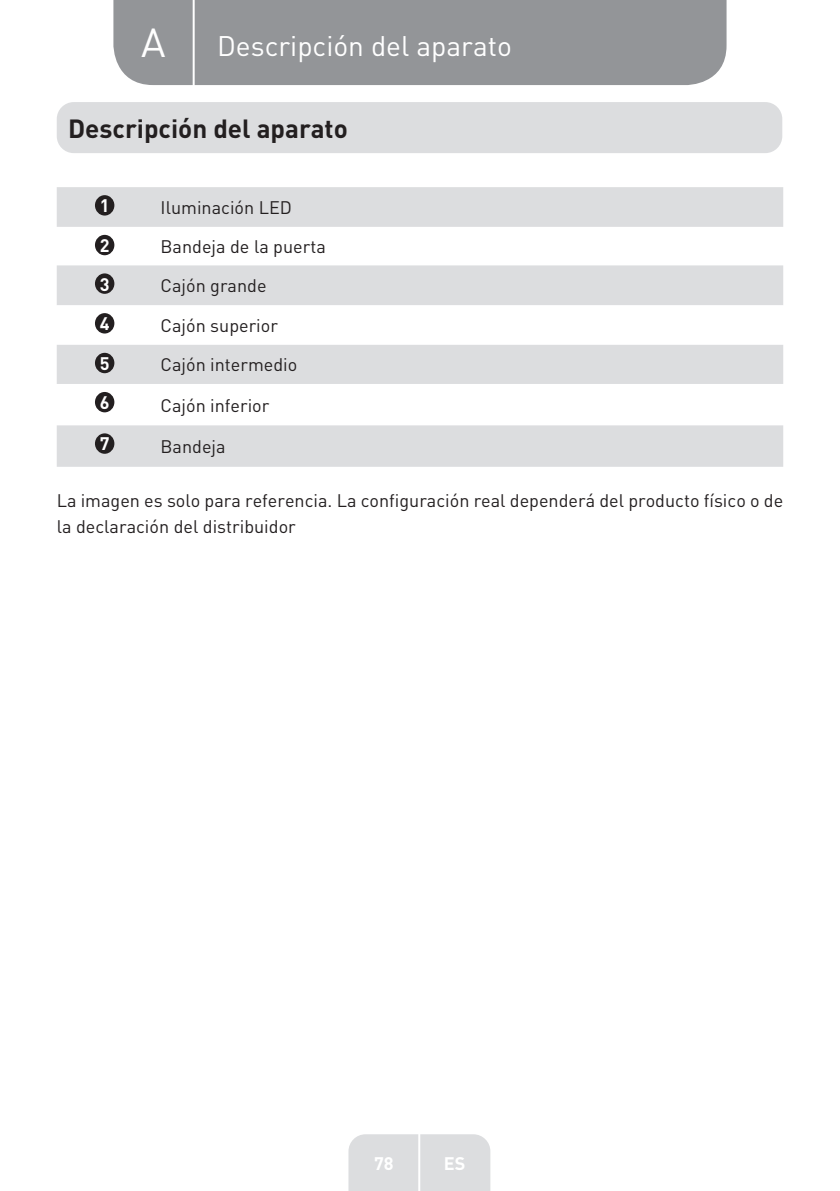
<style>
.page{position:relative;width:840px;height:1191px;background:#fff}
.page>*{position:absolute;margin:0;border:0;box-sizing:border-box;transform-origin:0 0}
.t1{font:40px "DIN Pro";color:#fff}
.t2{font:28px "DIN Pro";color:#fff}
.t3{font:700 26px "DIN Pro";color:#231f20}
.t4{font:18px/26px "DIN Pro";color:#231f20}
.t5{font:700 18px "DIN Pro";color:#fff}
</style>
<div class="page">
<div style="left:113px;top:0;width:613px;height:85px;background:#939598"></div>
<div style="left:348px;top:1134px;width:142px;height:57px;background:#dcdddf"></div>
<hr style="left:418px;top:1111px;width:2px;height:80px;background:#fff">
<hr style="left:192px;top:0;width:2px;height:88px;background:#fff">
<div style="left:57px;top:102px;width:724px;height:51px;background:#dcdddf;border-radius:17px"></div>
<div style="left:57px;top:187px;width:725px;height:40px;background:#dcdddf"></div>
<svg style="left:57px;top:265px;width:725px;height:202px"></svg>
<div style="left:57px;top:345px;width:725px;height:39px;background:#dcdddf"></div>
<div style="left:95px;top:195px;width:19px;height:20px;background:#231f20;border-radius:50%"></div>
<div style="left:95px;top:235px;width:19px;height:20px;background:#231f20;border-radius:50%"></div>
<div style="left:95px;top:273px;width:19px;height:21px;background:#231f20;border-radius:50%"></div>
<div style="left:95px;top:313px;width:19px;height:20px;background:#231f20;border-radius:50%"></div>
<div style="left:95px;top:353px;width:19px;height:20px;background:#231f20;border-radius:50%"></div>
<div style="left:95px;top:392px;width:19px;height:20px;background:#231f20;border-radius:50%"></div>
<div style="left:95px;top:433px;width:19px;height:21px;background:#231f20;border-radius:50%"></div>
<h1 class="t1" style="left:141px;top:15px;width:26px">A</h1>
<h2 class="t2" style="left:217px;top:27px;width:296px">Descripción del aparato</h2>
<h3 class="t3" style="left:68px;top:110px;width:281px">Descripción del aparato</h3>
<p class="t5" style="left:100px;top:193px;width:11px">1</p>
<p class="t4" style="left:160px;top:194px;width:133px">Iluminación LED</p>
<p class="t5" style="left:100px;top:233px;width:11px">2</p>
<p class="t4" style="left:160px;top:233px;width:167px">Bandeja de la puerta</p>
<p class="t5" style="left:100px;top:272px;width:11px">3</p>
<p class="t4" style="left:160px;top:272px;width:107px">Cajón grande</p>
<p class="t5" style="left:100px;top:311px;width:11px">4</p>
<p class="t4" style="left:160px;top:311px;width:119px">Cajón superior</p>
<p class="t5" style="left:100px;top:351px;width:11px">5</p>
<p class="t4" style="left:160px;top:351px;width:138px">Cajón intermedio</p>
<p class="t5" style="left:100px;top:390px;width:11px">6</p>
<p class="t4" style="left:160px;top:391px;width:110px">Cajón inferior</p>
<p class="t5" style="left:100px;top:432px;width:11px">7</p>
<p class="t4" style="left:160px;top:433px;width:66px">Bandeja</p>
<p class="t4" style="left:57px;top:486px;width:727px">La imagen es solo para referencia. La configuración real dependerá del producto físico o de la declaración del distribuidor</p>
<p class="t5" style="left:374px;top:1150px;width:21px">78</p>
<p class="t5" style="left:443px;top:1150px;width:23px">ES</p>
</div>
